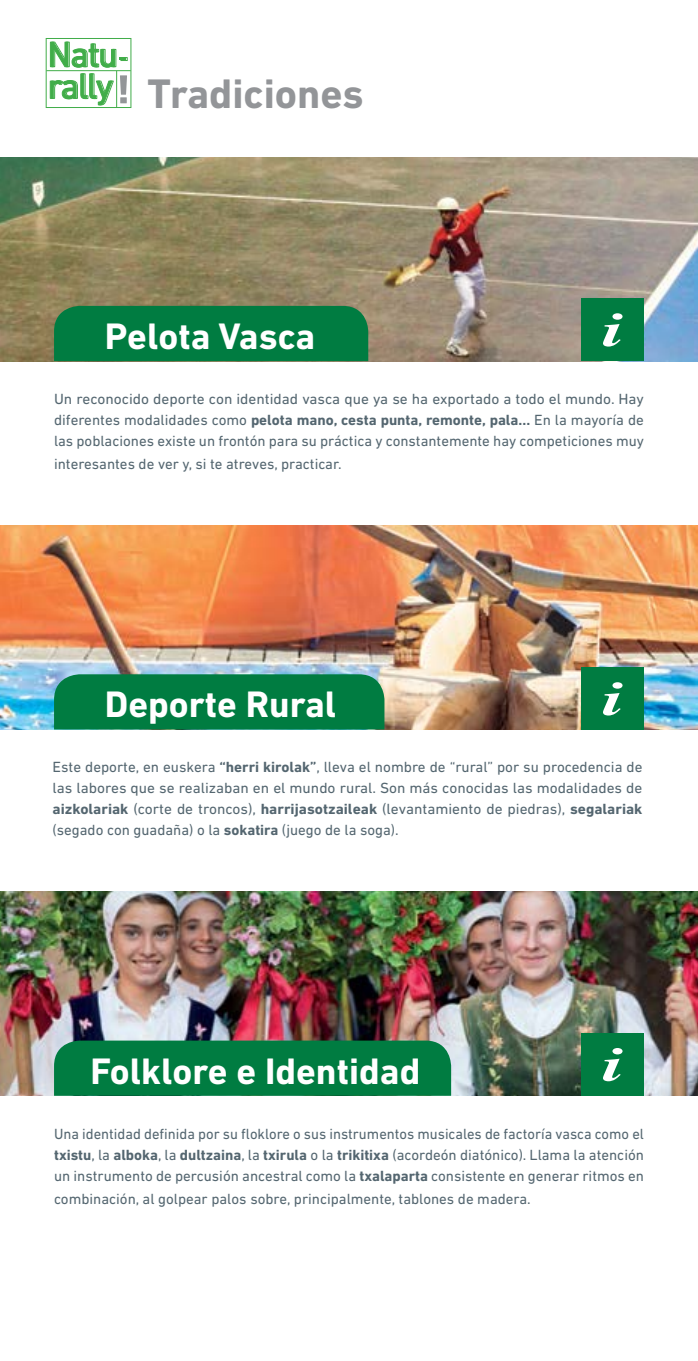
<style>
.page{position:relative;width:698px;height:1361px;background:#fff}
.page>*{position:absolute;margin:0;border:0;box-sizing:border-box;transform-origin:0 0}
.t1{font:700 42px "DIN Next LT Pro";color:#939598}
.t2{font:700 37.5px "DIN Next LT Pro";color:#fff}
.t3{font:15px/21px "DIN Next LT Pro";color:#546670;text-align:justify}
.s1{font-weight:700}
</style>
<div class="page">
<img style="left:0;top:892px;width:697px;height:203px">
<img style="left:0;top:526px;width:697px;height:203px">
<img style="left:0;top:158px;width:697px;height:203px">
<img style="left:0;top:157px;width:697px;height:1px">
<div style="left:54px;top:306px;width:314px;height:55px;background:#007c41"></div>
<div style="left:54px;top:674px;width:330px;height:55px;background:#007c41"></div>
<div style="left:46px;top:38px;width:85px;height:70px;background:#fff;border:1px solid #41ad49"></div>
<svg style="left:50px;top:42px;width:77px;height:63px"></svg>
<hr style="left:46px;top:70px;width:85px;height:1px;background:#41ad49">
<hr style="left:116px;top:71px;width:1px;height:37px;background:#41ad49">
<div style="left:54px;top:1040px;width:397px;height:56px;background:#007c41"></div>
<div style="left:581px;top:299px;width:62px;height:62px;background:#007c41"></div>
<svg style="left:603px;top:313px;width:19px;height:33px"></svg>
<div style="left:581px;top:668px;width:62px;height:62px;background:#007c41"></div>
<svg style="left:603px;top:682px;width:19px;height:33px"></svg>
<div style="left:581px;top:1033px;width:62px;height:63px;background:#007c41"></div>
<svg style="left:603px;top:1048px;width:19px;height:33px"></svg>
<h1 class="t1" style="left:147px;top:69px;width:218px">Tradiciones</h1>
<h2 class="t2" style="left:105px;top:314px;width:212px">Pelota Vasca</h2>
<p class="t3" style="left:54px;top:389px;width:591px">Un reconocido deporte con identidad vasca que ya se ha exportado a todo el mundo. Hay diferentes modalidades como <span class="s1">pelota mano, cesta punta, remonte, pala...</span> En la mayoría de las poblaciones existe un frontón para su práctica y constantemente hay competiciones muy</p>
<p class="t3" style="left:54px;top:453px;width:289px">interesantes de ver y, si te atreves, practicar.</p>
<h2 class="t2" style="left:105px;top:682px;width:233px">Deporte Rural</h2>
<p class="t3" style="left:53px;top:756px;width:591px">Este deporte, en euskera <span class="s1">“herri kirolak”</span>, lleva el nombre de “rural” por su procedencia de las labores que se realizaban en el mundo rural. Son más conocidas las modalidades de <span class="s1">aizkolariak</span> (corte de troncos), <span class="s1">harrijasotzaileak</span> (levantamiento de piedras), <span class="s1">segalariak </span>(segado con guadaña) o la <span class="s1">sokatira</span> (juego de la soga).</p>
<h2 class="t2" style="left:90px;top:1049px;width:331px">Folklore e Identidad</h2>
<p class="t3" style="left:54px;top:1123px;width:591px">Una identidad definida por su floklore o sus instrumentos musicales de factoría vasca como el <span class="s1">txistu</span>, la <span class="s1">alboka</span>, la <span class="s1">dultzaina</span>, la <span class="s1">txirula</span> o la <span class="s1">trikitixa</span> (acordeón diatónico). Llama la atención un instrumento de percusión ancestral como la <span class="s1">txalaparta</span> consistente en generar ritmos en</p>
<p class="t3" style="left:54px;top:1187px;width:478px">combinación, al golpear palos sobre, principalmente, tablones de madera.</p>
</div>
